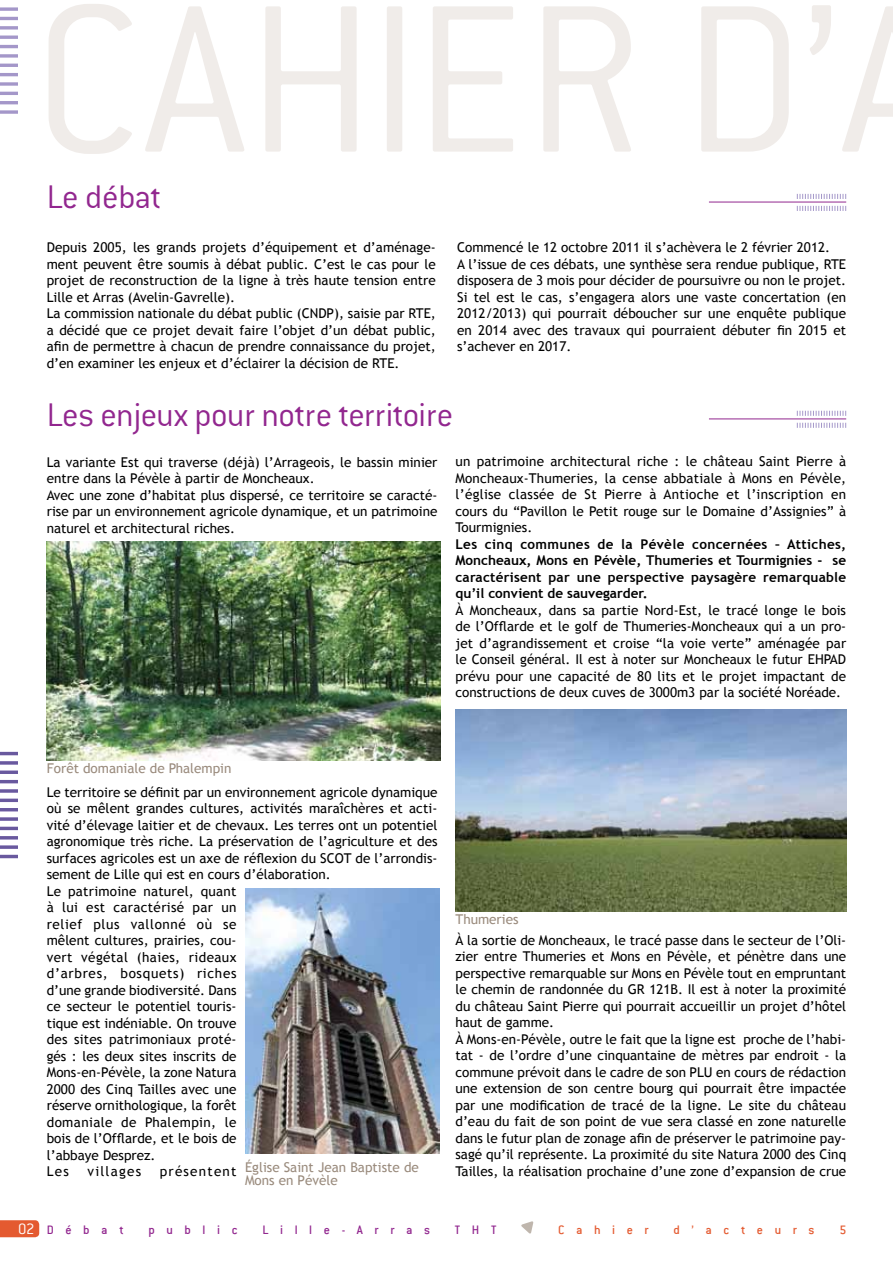
<style>
.page{position:relative;width:893px;height:1263px;background:#fff}
.page>*{position:absolute;margin:0;border:0;box-sizing:border-box;transform-origin:0 0}
.t1{font:300 230.85px "Conduit ITC";color:#f0ece9}
.t2{font:300 36px "Conduit ITC";letter-spacing:-.015em;color:#92278f}
.t3{font:13.5px/16.5px "Trebuchet MS";color:#000}
.t4{font:700 13.5px/16.5px "Trebuchet MS";letter-spacing:.015em;color:#000;text-align:justify}
.t5{font:13.5px/13.5px "Trebuchet MS";color:#9a8b7d}
.t6{font:500 13.5px "Conduit ITC";letter-spacing:.86em;color:#92278f}
.t7{font:13.5px "Trebuchet MS";letter-spacing:.09em;color:#000}
.t8{font:500 13.5px "Conduit ITC";letter-spacing:.86em;color:#e45a30}
.s1{font-weight:300;font-size:16.5px;color:#fff}
</style>
<div class="page">
<svg style="left:521px;top:1221px;width:12px;height:13px"></svg>
<svg style="left:0;top:1220px;width:39px;height:17px"></svg>
<svg style="left:1px;top:110px;width:17px;height:4px"></svg>
<hr style="left:0;top:101px;width:18px;height:3px;background:#a497c9">
<hr style="left:0;top:92px;width:18px;height:3px;background:#a497c9">
<svg style="left:1px;top:82px;width:17px;height:4px"></svg>
<hr style="left:0;top:73px;width:18px;height:3px;background:#a497c9">
<hr style="left:0;top:64px;width:18px;height:3px;background:#a497c9">
<svg style="left:1px;top:54px;width:17px;height:4px"></svg>
<hr style="left:0;top:45px;width:18px;height:3px;background:#a497c9">
<hr style="left:0;top:36px;width:18px;height:3px;background:#a497c9">
<svg style="left:1px;top:26px;width:17px;height:4px"></svg>
<hr style="left:0;top:17px;width:18px;height:3px;background:#a497c9">
<svg style="left:1px;top:7px;width:17px;height:4px"></svg>
<hr style="left:0;top:855px;width:18px;height:3px;background:#a497c9">
<svg style="left:0;top:845px;width:18px;height:4px"></svg>
<hr style="left:0;top:836px;width:18px;height:3px;background:#a497c9">
<hr style="left:0;top:827px;width:18px;height:3px;background:#a497c9">
<svg style="left:0;top:817px;width:18px;height:4px"></svg>
<hr style="left:0;top:808px;width:18px;height:3px;background:#a497c9">
<hr style="left:0;top:799px;width:18px;height:3px;background:#a497c9">
<svg style="left:0;top:789px;width:18px;height:4px"></svg>
<hr style="left:0;top:780px;width:18px;height:3px;background:#a497c9">
<hr style="left:0;top:771px;width:18px;height:3px;background:#a497c9">
<svg style="left:0;top:761px;width:18px;height:4px"></svg>
<hr style="left:0;top:752px;width:18px;height:3px;background:#a497c9">
<hr style="left:709px;top:202px;width:137px;height:1px;background:#92278f">
<svg style="left:797px;top:194px;width:49px;height:5px"></svg>
<svg style="left:797px;top:206px;width:49px;height:5px"></svg>
<hr style="left:709px;top:418px;width:137px;height:1px;background:#92278f">
<svg style="left:797px;top:411px;width:49px;height:5px"></svg>
<svg style="left:797px;top:423px;width:49px;height:5px"></svg>
<img style="left:455px;top:709px;width:392px;height:202px">
<img style="left:47px;top:541px;width:393px;height:219px">
<img style="left:245px;top:888px;width:195px;height:265px">
<h1 class="t1" style="left:33px;top:-60px;width:912px">cahier d’a</h1>
<h2 class="t2" style="left:47px;top:175px;width:116px">Le débat</h2>
<p class="t3" style="left:47px;top:239px;width:391px">Depuis 2005, les grands projets d’équipement et d’aménage&shy;ment peuvent être soumis à débat public. C’est le cas pour le projet de reconstruction de la ligne à très haute tension entre Lille et Arras (Avelin-Gavrelle).<br>La commission nationale du débat public (CNDP), saisie par RTE, a décidé que ce projet devait faire l’objet d’un débat public, afin de permettre à chacun de prendre connaissance du projet, d’en examiner les enjeux et d’éclairer la décision de RTE.</p>
<p class="t3" style="left:457px;top:239px;width:391px">Commencé le 12 octobre 2011 il s’achèvera le 2 février 2012.<br>A l’issue de ces débats, une synthèse sera rendue publique, RTE disposera de 3 mois pour décider de poursuivre ou non le projet.<br>Si tel est le cas, s’engagera alors une vaste concertation (en 2012/2013) qui pourrait déboucher sur une enquête publique en 2014 avec des travaux qui pourraient débuter fin 2015 et s’achever en 2017.</p>
<h2 class="t2" style="left:47px;top:393px;width:408px">Les enjeux pour notre territoire</h2>
<p class="t3" style="left:47px;top:454px;width:392px">La variante Est qui traverse (déjà) l’Arrageois, le bassin minier entre dans la Pévèle à partir de Moncheaux.<br>Avec une zone d’habitat plus dispersé, ce territoire se caracté&shy;rise par un environnement agricole dynamique, et un patrimoine naturel et architectural riches.</p>
<p class="t3" style="left:455px;top:454px;width:392px;text-align:justify">un patrimoine architectural riche : le château Saint Pierre à Moncheaux-Thumeries, la cense abbatiale à Mons en Pévèle, l’église classée de St Pierre à Antioche et l’inscription en cours du “Pavillon le Petit rouge sur le Domaine d’Assignies” à Tourmignies.</p>
<p class="t4" style="left:455px;top:536px;width:392px">Les cinq communes de la Pévèle concernées – Attiches, Moncheaux, Mons en Pévèle, Thumeries et Tourmignies - se caractérisent par une perspective paysagère remarquable qu’il convient de sauvegarder.</p>
<p class="t3" style="left:455px;top:602px;width:392px;text-align:justify">à Moncheaux, dans sa partie Nord-Est, le tracé longe le bois de l’Offlarde et le golf de Thumeries-Moncheaux qui a un pro&shy;jet d’agrandissement et croise “la voie verte” aménagée par le Conseil général. Il est à noter sur Moncheaux le futur EHPAD prévu pour une capacité de 80 lits et le projet impactant de constructions de deux cuves de 3000m3 par la société Noréade.</p>
<p class="t5" style="left:47px;top:761px;width:186px">Forêt domaniale de Phalempin</p>
<p class="t3" style="left:47px;top:784px;width:392px">Le territoire se définit par un environnement agricole dynamique où se mêlent grandes cultures, activités maraîchères et acti&shy;vité d’élevage laitier et de chevaux. Les terres ont un potentiel agronomique très riche. La préservation de l’agriculture et des surfaces agricoles est un axe de réflexion du SCOT de l’arrondis&shy;sement de Lille qui est en cours d’élaboration.<br>Le patrimoine naturel, quant<br>à lui est caractérisé par un<br>relief plus vallonné où se<br>mêlent cultures, prairies, cou-<br>vert végétal (haies, rideaux<br>d’arbres, bosquets) riches<br>d’une grande biodiversité. Dans<br>ce secteur le potentiel touris-<br>tique est indéniable. On trouve<br>des sites patrimoniaux proté-<br>gés : les deux sites inscrits de<br>Mons-en-Pévèle, la zone Natura<br>2000 des Cinq Tailles avec une<br>réserve ornithologique, la forêt<br>domaniale de Phalempin, le<br>bois de l’Offlarde, et le bois de<br>l’abbaye Desprez.<br>Les</p>
<p class="t5" style="left:245px;top:1160px;width:175px">église Saint Jean Baptiste de<br>Mons en Pévèle</p>
<p class="t7" style="left:88px;top:1163px;width:55px">villages</p>
<p class="t7" style="left:160px;top:1163px;width:78px">présentent</p>
<p class="t5" style="left:455px;top:912px;width:65px">Thumeries</p>
<p class="t3" style="left:455px;top:932px;width:392px">à la sortie de Moncheaux, le tracé passe dans le secteur de l’Oli&shy;zier entre Thumeries et Mons en Pévèle, et pénètre dans une perspective remarquable sur Mons en Pévèle tout en empruntant le chemin de randonnée du GR 121B. Il est à noter la proximité du château Saint Pierre qui pourrait accueillir un projet d’hôtel haut de gamme.<br>à Mons-en-Pévèle, outre le fait que la ligne est proche de l’habi&shy;tat - de l’ordre d’une cinquantaine de mètres par endroit - la commune prévoit dans le cadre de son PLU en cours de rédaction une extension de son centre bourg qui pourrait être impactée par une modification de tracé de la ligne. Le site du château d’eau du fait de son point de vue sera classé en zone naturelle dans le futur plan de zonage afin de préserver le patrimoine pay&shy;sagé qu’il représente. La proximité du site Natura 2000 des Cinq Tailles, la réalisation prochaine d’une zone d’expansion de crue</p>
<p class="t6" style="left:18px;top:1222px;width:107px"><span class="s1">02</span>Débat</p>
<p class="t6" style="left:148px;top:1222px;width:91px">public</p>
<p class="t6" style="left:262px;top:1222px;width:169px">Lille-Arras</p>
<p class="t6" style="left:455px;top:1222px;width:43px">THT</p>
<p class="t8" style="left:558px;top:1222px;width:92px">Cahier</p>
<p class="t8" style="left:674px;top:1222px;width:142px">d’acteurs</p>
<p class="t8" style="left:839px;top:1222px;width:8px">5</p>
</div>
